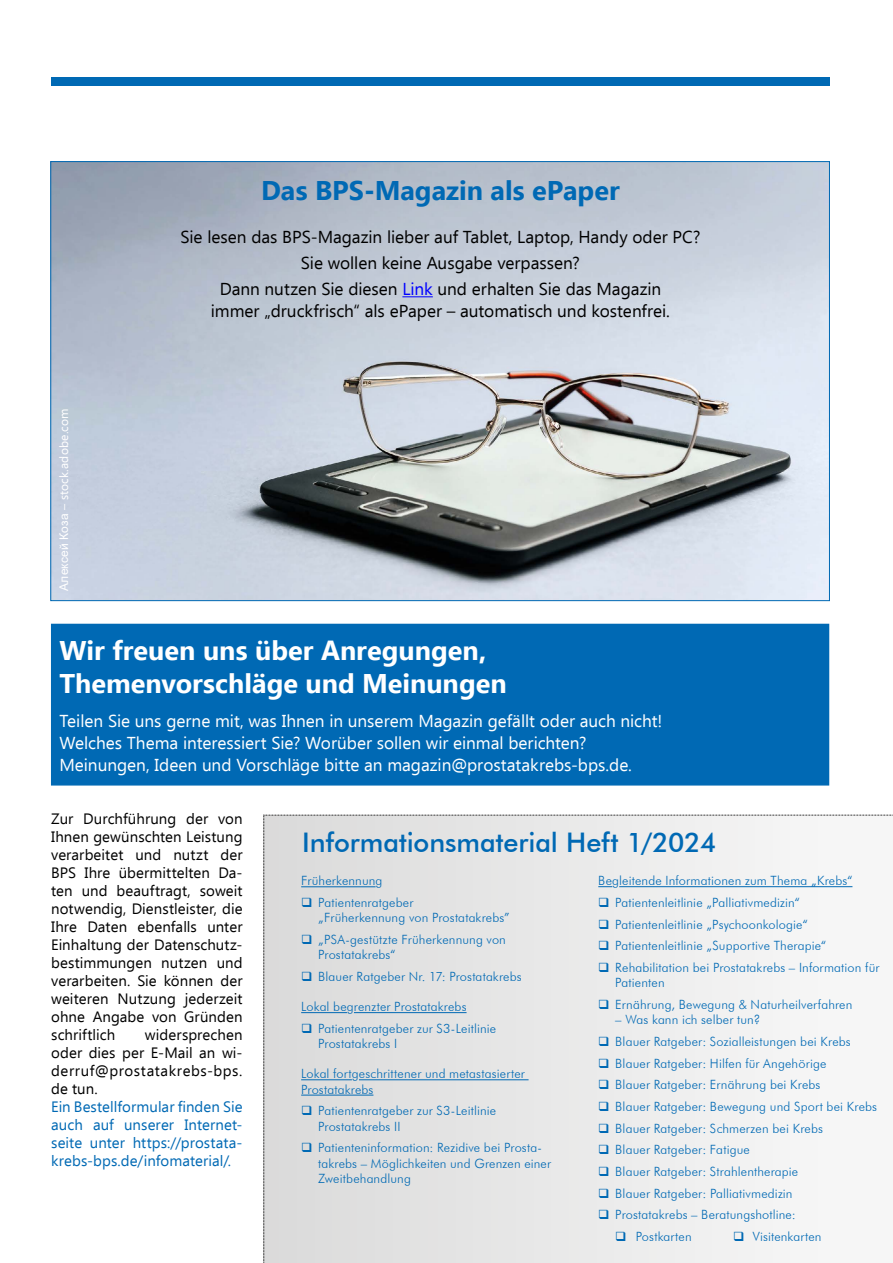
<style>
.page{position:relative;width:893px;height:1263px;background:#fff}
.page>*{position:absolute;margin:0;border:0;box-sizing:border-box;transform-origin:0 0}
.t1{font:700 27px/32.4px "Ebrima";color:#fff}
.t2{font:500 27px "Futura BT";letter-spacing:-.005em;color:#0069b4}
.t3{font:700 27px "Ebrima";color:#0069b4}
.t4{font:17.25px/21.8px "Ebrima";color:#fff}
.t5{font:17.25px/26px "Ebrima";color:#000;text-align:center}
.t6{font:15px/18px "Ebrima";letter-spacing:.01em;color:#000;text-align:justify}
.t7{font:15px/18px "Ebrima";letter-spacing:.005em;color:#0069b4;text-align:justify}
.t8{font:300 12.75px/15.3px "Futura BT";letter-spacing:.01em;color:#0069b4}
.t9{font:12px "Ebrima";letter-spacing:.015em;color:#fff}
.s1{font-family:"Arial"}
.s2{color:#00f}
</style>
<div class="page">
<img style="left:52px;top:163px;width:776px;height:436px">
<div style="left:51px;top:78px;width:778px;height:8px;background:#0069b4"></div>
<hr style="left:402px;top:296px;width:31px;height:1px;background:#00f">
<div style="left:51px;top:624px;width:778px;height:161px;background:#0069b4"></div>
<svg style="left:264px;top:815px;width:629px;height:448px"></svg>
<p class="t9" style="left:55px;top:591px;width:184px;rotate:-90deg"><span class="s1">Алексей Коза</span> – stock.adobe.com</p>
<h1 class="t3" style="left:261px;top:169px;width:360px">Das BPS-Magazin als ePaper</h1>
<h2 class="t5" style="left:181px;top:224px;width:521px">Sie lesen das BPS-Magazin lieber auf Tablet, Laptop, Handy oder PC?<br>Sie wollen keine Ausgabe verpassen?<br>Dann nutzen Sie diesen <span class="s2">Link</span> und erhalten Sie das Magazin</h2>
<h2 class="t5" style="left:211px;top:297px;width:461px">immer „druckfrisch“ als ePaper – automatisch und kostenfrei.</h2>
<h1 class="t1" style="left:59px;top:633px;width:449px">Wir freuen uns über Anregungen,<br>Themenvorschläge und Meinungen</h1>
<h2 class="t4" style="left:59px;top:710px;width:604px">Teilen Sie uns gerne mit, was Ihnen in unserem Magazin gefällt oder auch nicht!<br>Welches Thema interessiert Sie? Worüber sollen wir einmal berichten?<br>Meinungen, Ideen und Vorschläge bitte an magazin@prostatakrebs-bps.de.</h2>
<p class="t6" style="left:51px;top:809px;width:193px">Zur Durchführung der von Ihnen gewünschten Leistung verarbeitet und nutzt der BPS Ihre übermittelten Da&shy;ten und beauftragt, soweit notwendig, Dienstleister, die Ihre Daten ebenfalls unter Einhaltung der Datenschutz&shy;bestimmungen nutzen und verarbeiten. Sie können der weiteren Nutzung jederzeit ohne Angabe von Gründen schriftlich</p>
<p class="t6" style="left:51px;top:1025px;width:193px;text-indent:94px">widersprechen oder dies per E-Mail an wi&shy;derruf@prostatakrebs-bps. de tun.</p>
<p class="t7" style="left:51px;top:1097px;width:193px">Ein Bestellformular finden Sie auch auf unserer Internet&shy;seite unter https://prostata&shy;krebs-bps.de/infomaterial/.</p>
<h1 class="t2" style="left:302px;top:826px;width:416px">Informationsmaterial Heft 1/2024</h1>
<p class="t8" style="left:301px;top:873px;width:83px">Früherkennung</p>
<p class="t8" style="left:318px;top:895px;width:193px;text-indent:-17px">❑ Patientenratgeber<br>„Früherkennung von Prostatakrebs”</p>
<p class="t8" style="left:318px;top:932px;width:189px;text-indent:-17px">❑ „PSA-gestützte Früherkennung von<br>Prostatakrebs“</p>
<p class="t8" style="left:301px;top:969px;width:222px">❑ Blauer Ratgeber Nr. 17: Prostatakrebs</p>
<p class="t8" style="left:301px;top:999px;width:167px">Lokal begrenzter Prostatakrebs</p>
<p class="t8" style="left:318px;top:1020px;width:179px;text-indent:-17px">❑ Patientenratgeber zur S3-Leitlinie<br>Prostatakrebs I</p>
<p class="t8" style="left:301px;top:1066px;width:225px">Lokal fortgeschrittener und metastasierter<br>Prostatakrebs</p>
<p class="t8" style="left:318px;top:1103px;width:179px;text-indent:-17px">❑ Patientenratgeber zur S3-Leitlinie<br>Prostatakrebs II</p>
<p class="t8" style="left:318px;top:1140px;width:234px;text-indent:-17px">❑ Patienteninformation: Rezidive bei Prosta&shy;takrebs – Möglichkeiten und Grenzen einer<br>Zweitbehandlung</p>
<p class="t8" style="left:598px;top:873px;width:256px">Begleitende Informationen zum Thema „Krebs“</p>
<p class="t8" style="left:598px;top:895px;width:203px">❑ Patientenleitlinie „Palliativmedizin“</p>
<p class="t8" style="left:598px;top:916px;width:211px">❑ Patientenleitlinie „Psychoonkologie“</p>
<p class="t8" style="left:598px;top:938px;width:230px">❑ Patientenleitlinie „Supportive Therapie“</p>
<p class="t8" style="left:615px;top:960px;width:266px;text-indent:-17px">❑ Rehabilitation bei Prostatakrebs – Information für<br>Patienten</p>
<p class="t8" style="left:598px;top:997px;width:256px">❑ Ernährung, Bewegung &amp; Naturheilverfahren</p>
<p class="t8" style="left:615px;top:1012px;width:146px">– Was kann ich selber tun?</p>
<p class="t8" style="left:598px;top:1034px;width:254px">❑ Blauer Ratgeber: Sozialleistungen bei Krebs</p>
<p class="t8" style="left:598px;top:1055px;width:230px">❑ Blauer Ratgeber: Hilfen für Angehörige</p>
<p class="t8" style="left:598px;top:1077px;width:224px">❑ Blauer Ratgeber: Ernährung bei Krebs</p>
<p class="t8" style="left:598px;top:1099px;width:280px">❑ Blauer Ratgeber: Bewegung und Sport bei Krebs</p>
<p class="t8" style="left:598px;top:1120px;width:226px">❑ Blauer Ratgeber: Schmerzen bei Krebs</p>
<p class="t8" style="left:598px;top:1142px;width:153px">❑ Blauer Ratgeber: Fatigue</p>
<p class="t8" style="left:598px;top:1164px;width:201px">❑ Blauer Ratgeber: Strahlentherapie</p>
<p class="t8" style="left:598px;top:1185px;width:196px">❑ Blauer Ratgeber: Palliativmedizin</p>
<p class="t8" style="left:598px;top:1207px;width:199px">❑ Prostatakrebs – Beratungshotline:</p>
<p class="t8" style="left:615px;top:1229px;width:78px">❑ Postkarten</p>
<p class="t8" style="left:733px;top:1229px;width:90px">❑ Visitenkarten</p>
</div>
